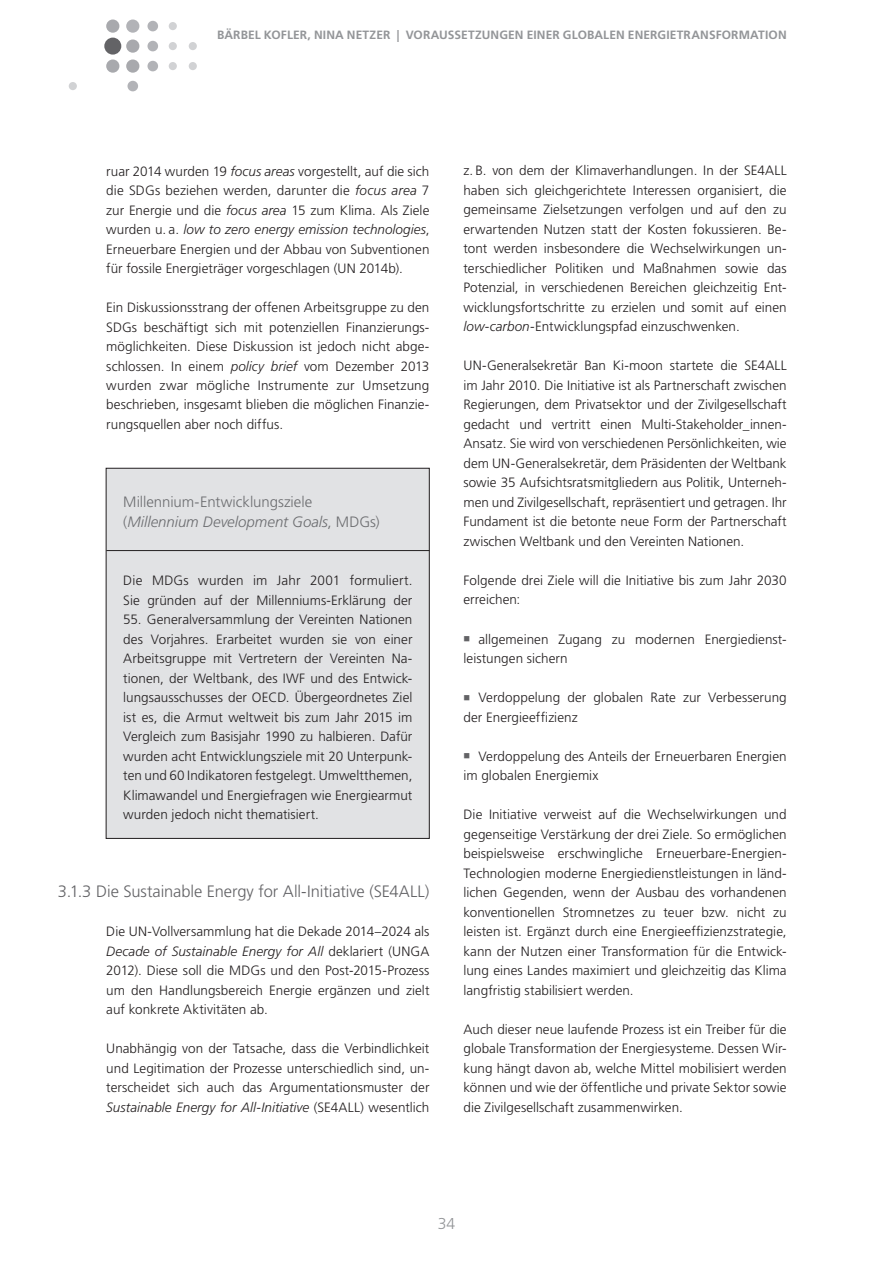
<style>
.page{position:relative;width:893px;height:1263px;background:#fff}
.page>*{position:absolute;margin:0;border:0;box-sizing:border-box;transform-origin:0 0}
.t1{font:300 16.5px "Frutiger LT Pro";letter-spacing:-.005em;color:#636366}
.t2{font:300 15.75px "Frutiger LT Pro";color:#939598}
.t3{font:300 15px/19.5px "Frutiger LT Pro";letter-spacing:-.005em;color:#6c6d70}
.t4{font:300 13.5px/19.5px "Frutiger LT Pro";letter-spacing:.005em;color:#231f20;text-align:justify}
.t5{font:700 12px "Frutiger LT Pro";letter-spacing:.01em;color:#939598}
.s1{font-style:italic}
.s2{color:#636366}
</style>
<div class="page">
<div style="left:104px;top:38px;width:17px;height:17px;background:#636366;border-radius:50%"></div>
<div style="left:69px;top:82px;width:8px;height:8px;background:#d1d2d4;border-radius:50%"></div>
<div style="left:127px;top:81px;width:11px;height:10px;background:#b2b3b7;border-radius:50%"></div>
<div style="left:169px;top:22px;width:8px;height:8px;background:#d1d2d4;border-radius:50%"></div>
<div style="left:147px;top:21px;width:11px;height:10px;background:#b2b3b7;border-radius:50%"></div>
<div style="left:189px;top:42px;width:8px;height:8px;background:#d1d2d4;border-radius:50%"></div>
<div style="left:169px;top:42px;width:8px;height:8px;background:#d1d2d4;border-radius:50%"></div>
<div style="left:147px;top:41px;width:11px;height:10px;background:#b2b3b7;border-radius:50%"></div>
<div style="left:189px;top:62px;width:8px;height:8px;background:#d1d2d4;border-radius:50%"></div>
<div style="left:169px;top:62px;width:8px;height:8px;background:#d1d2d4;border-radius:50%"></div>
<div style="left:147px;top:61px;width:11px;height:10px;background:#b2b3b7;border-radius:50%"></div>
<div style="left:126px;top:20px;width:13px;height:13px;background:#b2b3b7;border-radius:50%"></div>
<div style="left:106px;top:20px;width:13px;height:13px;background:#a8a9ad;border-radius:50%"></div>
<div style="left:126px;top:39px;width:13px;height:14px;background:#a8a9ad;border-radius:50%"></div>
<div style="left:126px;top:59px;width:13px;height:14px;background:#a8a9ad;border-radius:50%"></div>
<div style="left:106px;top:59px;width:13px;height:14px;background:#a8a9ad;border-radius:50%"></div>
<div style="left:106px;top:468px;width:323px;height:370px;background:#e1e2e4"></div>
<hr style="left:106px;top:550px;width:323px;height:1px;background:#231f20">
<p class="t5" style="left:217px;top:28px;width:569px">BÄRBEL KOFLER, NINA NETZER | VORAUSSETZUNGEN EINER GLOBALEN EN ERGIETRANSFORMATION</p>
<p class="t4" style="left:106px;top:161px;width:325px">ruar 2014 wurden 19 <span class="s1">focus areas</span> vorgestellt, auf die sich die SDGs beziehen werden, darunter die <span class="s1">focus area</span> 7 zur Energie und die <span class="s1">focus area</span> 15 zum Klima. Als Ziele wurden u. a. <span class="s1">low to zero energy emission technologies</span>, Erneuerbare Energien und der Abbau von Subventionen für fossile Energieträger vorgeschlagen (UN 2014b).</p>
<p class="t4" style="left:106px;top:298px;width:325px">Ein Diskussionsstrang der offenen Arbeitsgruppe zu den SDGs beschäftigt sich mit potenziellen Finanzierungs&shy;möglichkeiten. Diese Diskussion ist jedoch nicht abge&shy;schlossen. In einem <span class="s1">policy brief</span> vom Dezember 2013 wurden zwar mögliche Instrumente zur Umsetzung beschrieben, insgesamt blieben die möglichen Finanzie&shy;rungsquellen aber noch diffus.</p>
<p class="t3" style="left:123px;top:492px;width:258px">Millennium-Entwicklungsziele (<span class="s1">Millennium Development Goals</span>, MDGs)</p>
<p class="t4" style="left:123px;top:571px;width:291px">Die MDGs wurden im Jahr 2001 formuliert.<br>Sie gründen auf der Millenniums-Erklärung der</p>
<p class="t4" style="left:123px;top:610px;width:291px">55. Generalversammlung der Vereinten Nationen des Vorjahres. Erarbeitet wurden sie von einer Arbeitsgruppe mit Vertretern der Vereinten Na&shy;tionen, der Weltbank, des IWF und des Entwick&shy;lungsausschusses der OECD. Übergeordnetes Ziel ist es, die Armut weltweit bis zum Jahr 2015 im Vergleich zum Basisjahr 1990 zu halbieren. Dafür wurden acht Entwicklungsziele mit 20 Unterpunk&shy;ten und 60 Indikatoren festgelegt. Umweltthemen, Klimawandel und Energiefragen wie Energiearmut wurden jedoch nicht thematisiert.</p>
<p class="t1" style="left:58px;top:882px;width:373px">3.1.3 Die Sustainable Energy for All-Initiative (SE4ALL)</p>
<p class="t4" style="left:106px;top:922px;width:325px">Die UN-Vollversammlung hat die Dekade 2014–2024 als <span class="s1">Decade of Sustainable Energy for All</span> deklariert (UNGA 2012). Diese soll die MDGs und den Post-2015-Prozess um den Handlungsbereich Energie ergänzen und zielt auf konkrete Aktivitäten ab.</p>
<p class="t4" style="left:106px;top:1039px;width:325px">Unabhängig von der Tatsache, dass die Verbindlichkeit und Legitimation der Prozesse unterschiedlich sind, un&shy;terscheidet sich auch das Argumentationsmuster der <span class="s1">Sustainable Energy for All-Initiative</span> (SE4ALL) wesentlich</p>
<p class="t4" style="left:463px;top:161px;width:325px">z. B. von dem der Klimaverhandlungen. In der SE4ALL haben sich gleichgerichtete Interessen organisiert, die gemeinsame Zielsetzungen verfolgen und auf den zu erwartenden Nutzen statt der Kosten fokussieren. Be&shy;tont werden insbesondere die Wechselwirkungen un&shy;terschiedlicher Politiken und Maßnahmen sowie das Potenzial, in verschiedenen Bereichen gleichzeitig Ent&shy;wicklungsfortschritte zu erzielen und somit auf einen <span class="s1">low-carbon-</span>Entwicklungspfad einzuschwenken.</p>
<p class="t4" style="left:463px;top:356px;width:325px">UN-Generalsekretär Ban Ki-moon startete die SE4ALL im Jahr 2010. Die Initiative ist als Partnerschaft zwischen Regierungen, dem Privatsektor und der Zivilgesellschaft gedacht und vertritt einen Multi-Stakeholder_innen-Ansatz. Sie wird von verschiedenen Persönlichkeiten, wie dem UN-Generalsekretär, dem Präsidenten der Weltbank sowie 35 Aufsichtsratsmitgliedern aus Politik, Unterneh&shy;men und Zivilgesellschaft, repräsentiert und getragen. Ihr Fundament ist die betonte neue Form der Partnerschaft zwischen Weltbank und den Vereinten Nationen.</p>
<p class="t4" style="left:463px;top:570px;width:325px">Folgende drei Ziele will die Initiative bis zum Jahr 2030 erreichen:</p>
<p class="t4" style="left:463px;top:629px;width:325px"><span class="s2">■</span> allgemeinen Zugang zu modernen Energiedienst&shy;leistungen sichern</p>
<p class="t4" style="left:463px;top:688px;width:325px"><span class="s2">■</span> Verdoppelung der globalen Rate zur Verbesserung der Energieeffizienz</p>
<p class="t4" style="left:463px;top:746px;width:325px"><span class="s2">■</span> Verdoppelung des Anteils der Erneuerbaren Energien im globalen Energiemix</p>
<p class="t4" style="left:463px;top:805px;width:325px">Die Initiative verweist auf die Wechselwirkungen und gegenseitige Verstärkung der drei Ziele. So ermöglichen beispielsweise erschwingliche Erneuerbare-Energien-Technologien moderne Energiedienstleistungen in länd&shy;lichen Gegenden, wenn der Ausbau des vorhandenen konventionellen Stromnetzes zu teuer bzw. nicht zu leisten ist. Ergänzt durch eine Energieeffizienzstrategie, kann der Nutzen einer Transformation für die Entwick&shy;lung eines Landes maximiert und gleichzeitig das Klima langfristig stabilisiert werden.</p>
<p class="t4" style="left:463px;top:1019px;width:325px">Auch dieser neue laufende Prozess ist ein Treiber für die globale Transformation der Energiesysteme. Dessen Wir&shy;kung hängt davon ab, welche Mittel mobilisiert werden können und wie der öffentliche und private Sektor sowie die Zivilgesellschaft zusammenwirken.</p>
<p class="t2" style="left:438px;top:1214px;width:19px">34</p>
</div>
